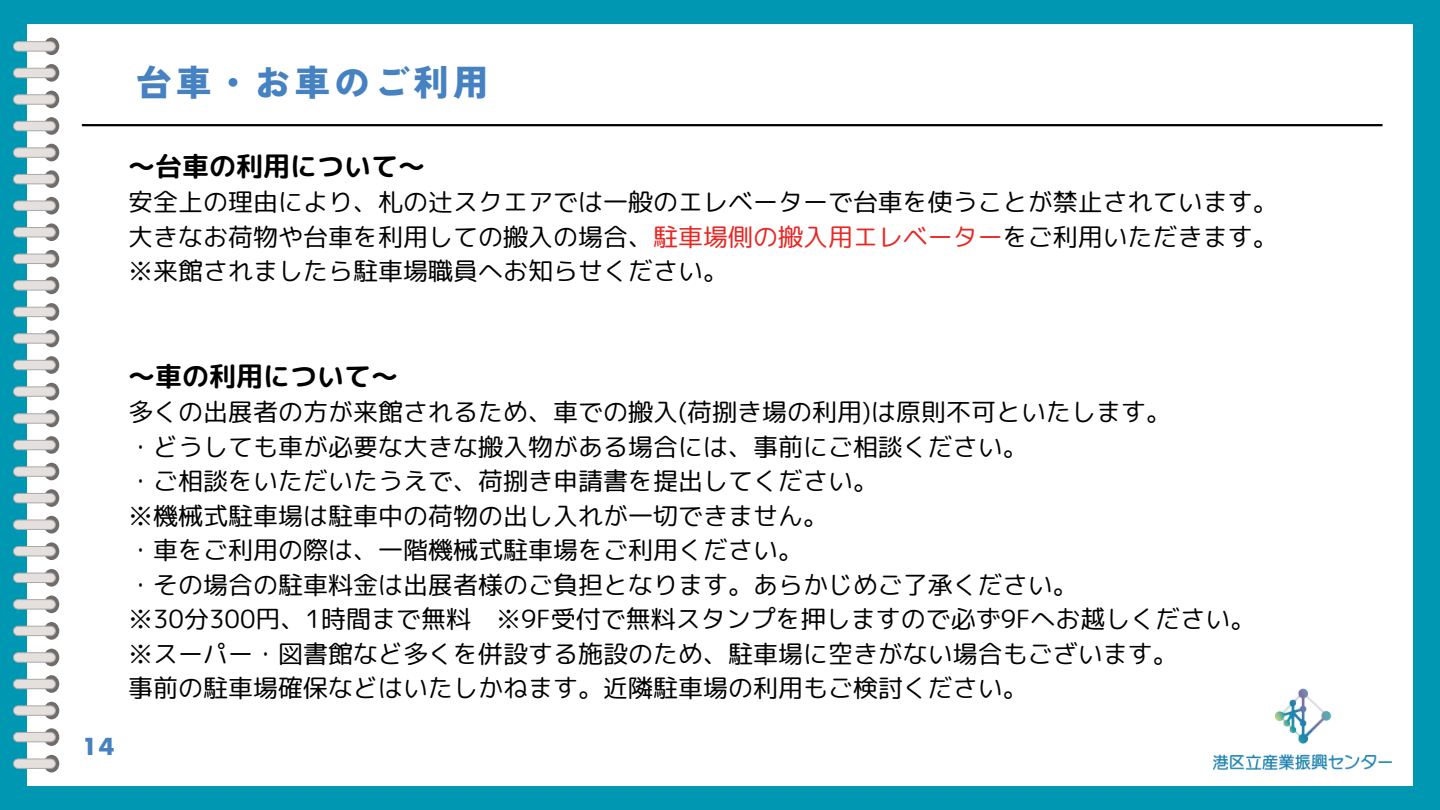
<style>
.page{position:relative;width:1440px;height:810px;background:#0097b2}
.page>*{position:absolute;margin:0;border:0;box-sizing:border-box;transform-origin:0 0}
.t1{font:900 36px "Zen Kaku Gothic New";letter-spacing:.1em;color:#4681c2}
.t2{font:27px "rounded mplus 1 p bold";color:#000}
.t3{font:25px/34.5px "rounded mplus 1 p regular";color:#000}
.t4{font:700 22.9px "Futura LT Pro";color:#4681c2}
.s1{color:#e92723}
</style>
<div class="page">
<div style="left:27px;top:24px;width:1386px;height:762px;background:#fff"></div>
<svg style="left:13px;top:38px;width:46px;height:362px"></svg>
<svg style="left:13px;top:410px;width:46px;height:362px"></svg>
<hr style="left:82px;top:124px;width:1301px;height:2px;background:#000">
<img style="left:1213px;top:688px;width:179px;height:81px">
<h1 class="t1" style="left:136px;top:55px;width:354px">台車・お車のご利用</h1>
<p class="t2" style="left:128px;top:147px;width:299px">〜台車の利用について〜</p>
<p class="t3" style="left:128px;top:185px;width:1151px">安全上の理由により、札の辻スクエアでは一般のエレベーターで台車を使うことが禁止されています。</p>
<p class="t3" style="left:128px;top:219px;width:1151px">大きなお荷物や台車を利用しての搬入の場合、<span class="s1">駐車場側の搬入用エレベーター</span>をご利用いただきます。</p>
<p class="t3" style="left:128px;top:254px;width:601px">※来館されましたら駐車場職員へお知らせください。</p>
<p class="t4" style="left:82px;top:737px;width:34px">14</p>
<p class="t2" style="left:128px;top:357px;width:272px">〜車の利用について〜</p>
<p class="t3" style="left:128px;top:395px;width:1129px">多くの出展者の方が来館されるため、車での搬入(荷捌き場の利用)は原則不可といたします。<br>・どうしても車が必要な大きな搬入物がある場合には、事前にご相談ください。<br>・ご相談をいただいたうえで、荷捌き申請書を提出してください。<br>※機械式駐車場は駐車中の荷物の出し入れが一切できません。<br>・車をご利用の際は、一階機械式駐車場をご利用ください。<br>・その場合の駐車料金は出展者様のご負担となります。あらかじめご了承ください。<br>※30分300円、1時間まで無料 ※9F受付で無料スタンプを押しますので必ず9Fへお越しください。※スーパー・図書館など多くを併設する施設のため、駐車場に空きがない場合もございます。<br>事前の駐車場確保などはいたしかねます。近隣駐車場の利用もご検討ください。</p>
</div>
